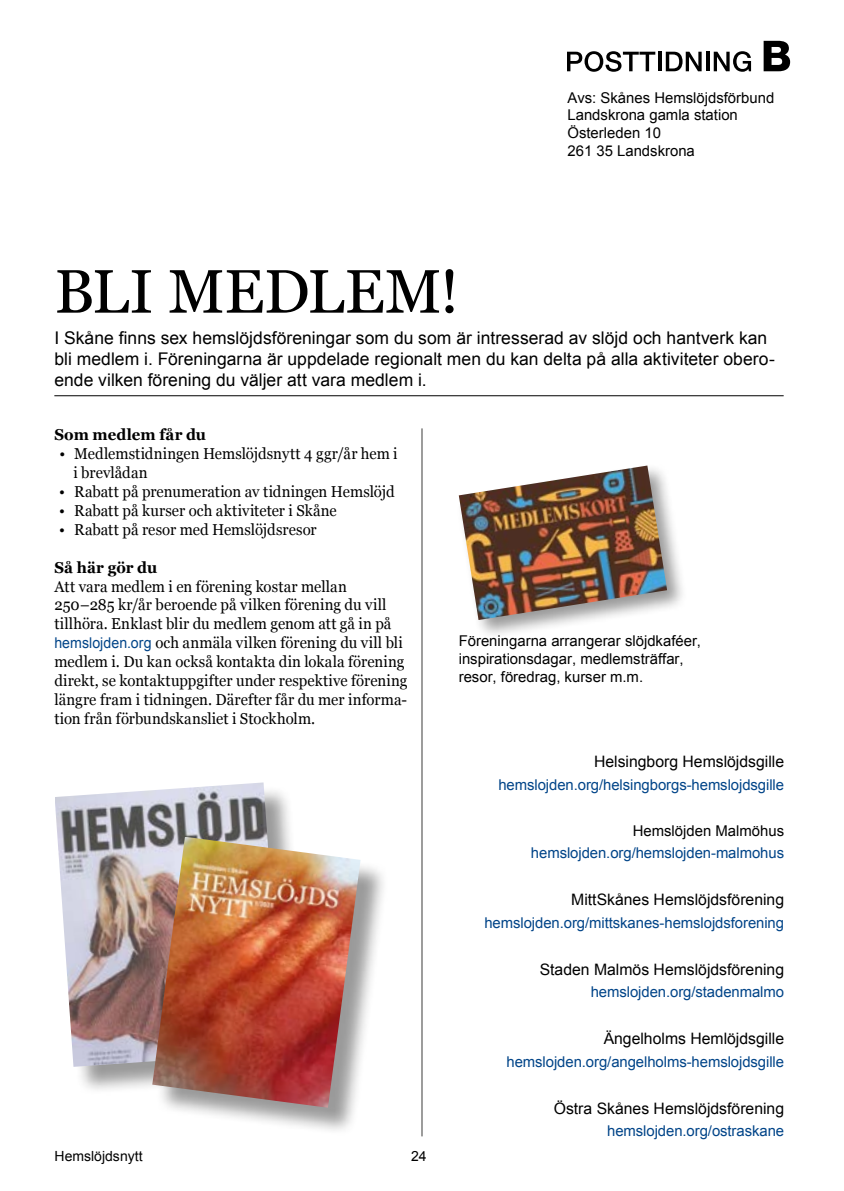
<style>
.page{position:relative;width:844px;height:1191px;background:#fff}
.page>*{position:absolute;margin:0;border:0;box-sizing:border-box;transform-origin:0 0}
.t1{font:61.25px "Georgia";letter-spacing:-.005em;color:#000}
.t2{font:17.5px/21px "Arial";color:#000}
.t3{font:15.75px/18.9px "Georgia";letter-spacing:.005em;color:#000;scale:.95 1}
.t4{font:15.75px "Arial";color:#000}
.t5{font:700 15.75px "Georgia";letter-spacing:.005em;color:#000;scale:.95 1}
.t6{font:14.88px "Arial";letter-spacing:-.005em;color:#048}
.t7{font:14.88px/17.8px "Arial";color:#000}
.t8{font:14px "Arial";color:#000}
.t9{font:13.65px/16.4px "Palatino";color:#000}
.s1{font-family:"Arial";font-size:14.88px;color:#048}
</style>
<div class="page">
<hr style="left:421px;top:428px;width:1px;height:708px;background:#3c3c3b">
<svg style="left:567px;top:51px;width:88px;height:21px"></svg>
<svg style="left:658px;top:52px;width:3px;height:19px"></svg>
<svg style="left:665px;top:52px;width:36px;height:19px"></svg>
<svg style="left:706px;top:52px;width:3px;height:19px"></svg>
<svg style="left:713px;top:51px;width:37px;height:21px"></svg>
<svg style="left:763px;top:41px;width:26px;height:30px"></svg>
<hr style="left:54px;top:395px;width:729px;height:1px;background:#000">
<div style="left:57px;top:785px;width:254px;height:310px;background:#000;opacity:.4"></div>
<img style="left:55px;top:782px;width:227px;height:284px">
<div style="left:456px;top:463px;width:231px;height:177px;background:#000;opacity:.4"></div>
<img style="left:458px;top:465px;width:209px;height:155px">
<div style="left:155px;top:840px;width:234px;height:296px;background:#000;opacity:.4"></div>
<img style="left:152px;top:836px;width:208px;height:271px">
<p class="t7" style="left:567px;top:89px;width:208px">Avs: Skånes Hemslöjdsförbund<br>Landskrona gamla station<br>Österleden 10<br>261 35 Landskrona</p>
<p class="t9" style="left:628px;top:101px;width:161px;text-indent:-34px">Avs: Skånes Hemslöjdsförbund<br>Box 1143</p>
<h1 class="t1" style="left:54px;top:247px;width:406px">BLI MEDLEM!</h1>
<p class="t2" style="left:54px;top:327px;width:721px">I Skåne finns sex hemslöjdsföreningar som du som är intresserad av slöjd och hantverk kan bli medlem i. Föreningarna är uppdelade regionalt men du kan delta på alla aktiviteter obero&shy;ende vilken förening du väljer att vara medlem i.</p>
<p class="t5" style="left:54px;top:423px;width:161px">Som medlem får du</p>
<p class="t3" style="left:73px;top:444px;width:343px;text-indent:-14px">• Medlemstidningen Hemslöjdsnytt 4 ggr/år hem i i brevlådan</p>
<p class="t3" style="left:59px;top:481px;width:354px">• Rabatt på prenumeration av tidningen Hemslöjd</p>
<p class="t3" style="left:59px;top:500px;width:293px">• Rabatt på kurser och aktiviteter i Skåne</p>
<p class="t3" style="left:59px;top:519px;width:272px">• Rabatt på resor med Hemslöjdsresor</p>
<p class="t5" style="left:54px;top:555px;width:110px">Så här gör du</p>
<p class="t3" style="left:54px;top:576px;width:373px">Att vara medlem i en förening kostar mellan 250–285 kr/år beroende på vilken förening du vill tillhöra. Enklast blir du medlem genom att gå in på <span class="s1">hemslojden.org</span> och anmäla vilken förening du vill bli medlem i. Du kan också kontakta din lokala förening direkt, se kontaktuppgifter under respektive förening längre fram i tidningen. Därefter får du mer informa&shy;tion från förbundskansliet i Stockholm.</p>
<p class="t4" style="left:594px;top:751px;width:191px">Helsingborg Hemslöjdsgille</p>
<p class="t6" style="left:498px;top:775px;width:287px">hemslojden.org/helsingborgs-hemslojdsgille</p>
<p class="t7" style="left:632px;top:821px;width:153px">Hemslöjden Malmöhus</p>
<p class="t6" style="left:531px;top:843px;width:254px">hemslojden.org/hemslojden-malmohus</p>
<p class="t4" style="left:571px;top:889px;width:214px">MittSkånes Hemslöjdsförening</p>
<p class="t6" style="left:484px;top:913px;width:301px">hemslojden.org/mittskanes-hemslojdsforening</p>
<p class="t4" style="left:539px;top:958px;width:246px">Staden Malmös Hemslöjdsförening</p>
<p class="t6" style="left:590px;top:982px;width:195px">hemslojden.org/stadenmalmo</p>
<p class="t4" style="left:603px;top:1028px;width:182px">Ängelholms Hemlöjdsgille</p>
<p class="t6" style="left:506px;top:1052px;width:279px">hemslojden.org/angelholms-hemslojdsgille</p>
<p class="t4" style="left:553px;top:1097px;width:232px">Östra Skånes Hemslöjdsförening</p>
<p class="t6" style="left:607px;top:1121px;width:178px">hemslojden.org/ostraskane</p>
<p class="t7" style="left:458px;top:632px;width:244px">Föreningarna arrangerar slöjdkaféer, inspirationsdagar, medlemsträffar, resor, föredrag, kurser m.m.</p>
<p class="t8" style="left:55px;top:1146px;width:89px">Hemslöjdsnytt</p>
<p class="t8" style="left:411px;top:1146px;width:17px">24</p>
</div>
